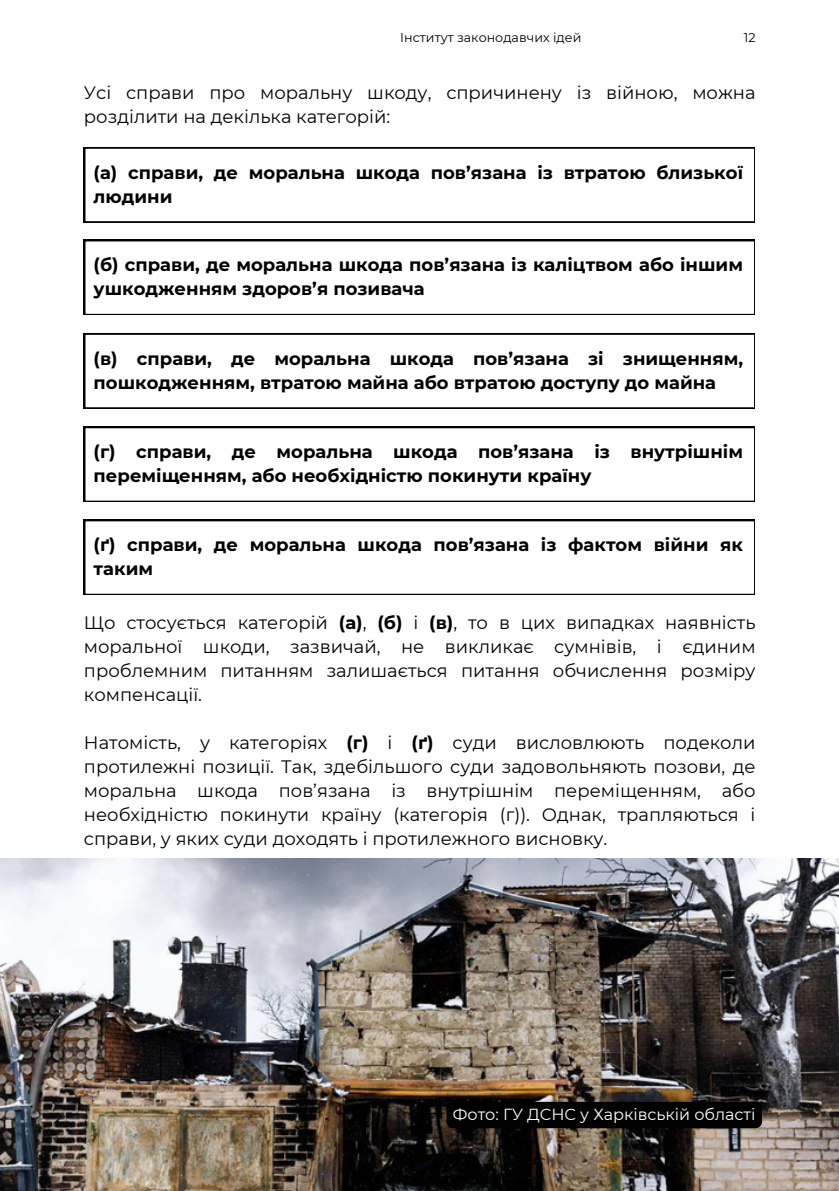
<style>
.page{position:relative;width:839px;height:1191px;background:#fff}
.page>*{position:absolute;margin:0;border:0;box-sizing:border-box;transform-origin:0 0}
.t1{font:18px/24px "Montserrat";color:#000;text-align:justify}
.t2{font:700 18px/24px "Montserrat";color:#000}
.t3{font:16px "Montserrat";color:#fff}
.t4{font:12.6px "Montserrat";color:#000}
.s1{font-weight:700}
</style>
<div class="page">
<svg style="left:84px;top:147px;width:670px;height:75px"></svg>
<svg style="left:84px;top:240px;width:670px;height:75px"></svg>
<svg style="left:84px;top:333px;width:670px;height:75px"></svg>
<svg style="left:84px;top:427px;width:670px;height:75px"></svg>
<svg style="left:84px;top:520px;width:670px;height:75px"></svg>
<img style="left:0;top:858px;width:838px;height:333px">
<div style="left:446px;top:1102px;width:316px;height:26px;background:#000;border-radius:7px"></div>
<p class="t4" style="left:400px;top:30px;width:182px">Інститут законодавчих ідей</p>
<p class="t4" style="left:743px;top:30px;width:13px">12</p>
<p class="t1" style="left:84px;top:80px;width:673px">Усі справи про моральну шкоду, спричинену із війною, можна розділити на декілька категорій:</p>
<p class="t2" style="left:94px;top:160px;width:651px">(а) справи, де моральна шкода пов’язана із втратою близької людини</p>
<p class="t2" style="left:94px;top:253px;width:651px">(б) справи, де моральна шкода пов’язана із каліцтвом або іншим ушкодженням здоров’я позивача</p>
<p class="t2" style="left:94px;top:346px;width:651px">(в) справи, де моральна шкода пов’язана зі знищенням, пошкодженням, втратою майна або втратою доступу до майна</p>
<p class="t2" style="left:94px;top:440px;width:651px">(г) справи, де моральна шкода пов’язана із внутрішнім переміщенням, або необхідністю покинути країну</p>
<p class="t2" style="left:94px;top:533px;width:651px">(ґ) справи, де моральна шкода пов’язана із фактом війни як таким</p>
<p class="t1" style="left:84px;top:611px;width:673px">Що стосується категорій <span class="s1">(а)</span>, <span class="s1">(б)</span> і <span class="s1">(в)</span>, то в цих випадках наявність моральної шкоди, зазвичай, не викликає сумнівів, і єдиним проблемним питанням залишається питання обчислення розміру компенсації.</p>
<p class="t1" style="left:84px;top:731px;width:673px">Натомість, у категоріях <span class="s1">(г)</span> і <span class="s1">(ґ)</span> суди висловлюють подеколи протилежні позиції. Так, здебільшого суди задовольняють позови, де моральна шкода пов’язана із внутрішнім переміщенням, або необхідністю покинути країну (категорія (г)). Однак, трапляються і справи, у яких суди доходять і протилежного висновку.</p>
<p class="t3" style="left:453px;top:1104px;width:304px">Фото: ГУ ДСНС у Харківській області</p>
</div>
